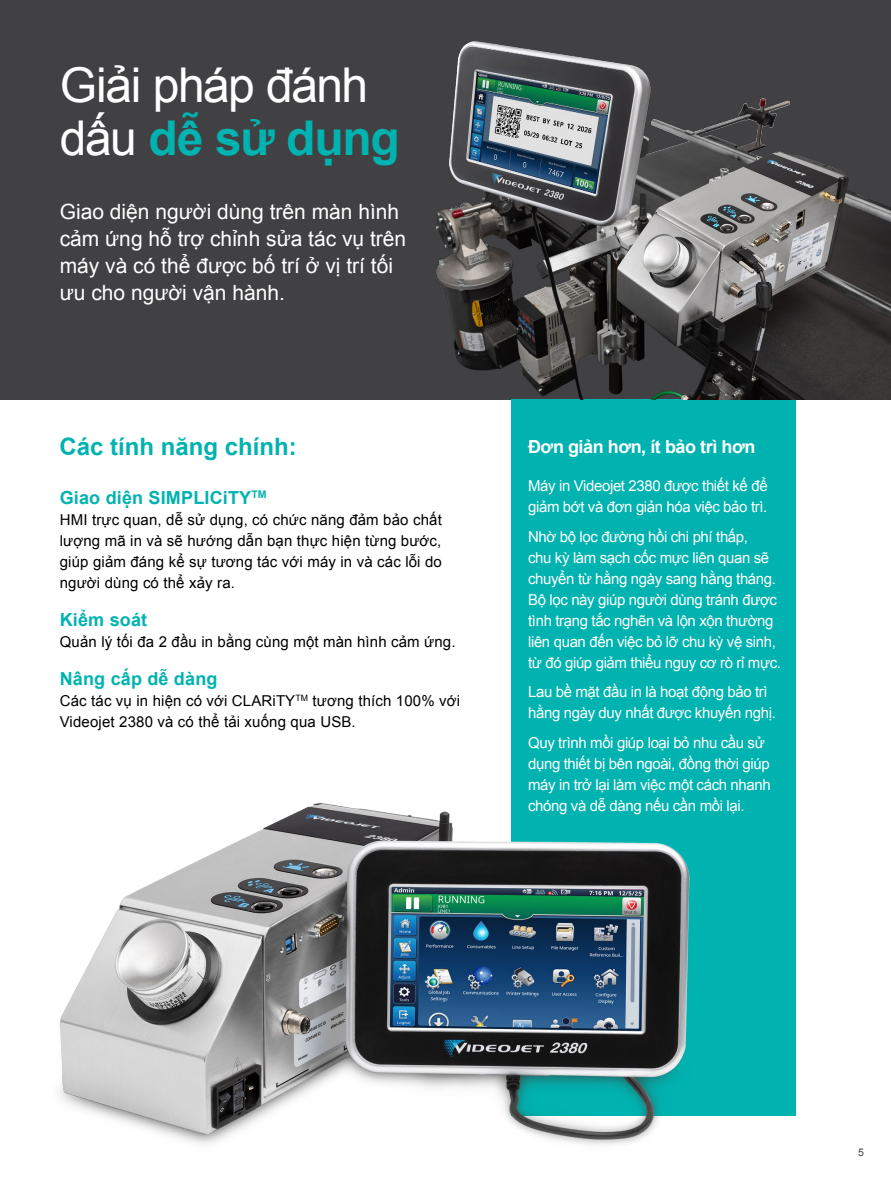
<style>
.page{position:relative;width:891px;height:1188px;background:#fff}
.page>*{position:absolute;margin:0;border:0;box-sizing:border-box;transform-origin:0 0}
.t1{font:48px/52.5px "Arial";letter-spacing:-.03em;color:#fff}
.t2{font:700 24px "Arial";color:#00b3b0}
.t3{font:21px/27px "Arial";color:#fff}
.t4{font:700 18px "Arial";letter-spacing:.01em;color:#00b3b0}
.t5{font:700 18px "Arial";letter-spacing:-.025em;color:#fff}
.t6{font:15px/21px "Arial";letter-spacing:-.025em;color:#fff}
.t7{font:15px/21px "Arial";letter-spacing:.01em;color:#000;text-align:justify}
.t8{font:10.5px "Arial";color:#414042}
.s1{font-weight:700;color:#00b3b0}
</style>
<div class="page">
<div style="left:0;top:0;width:891px;height:399px;background:#414042"></div>
<div style="left:511px;top:399px;width:285px;height:717px;background:#00b3b0"></div>
<img style="left:359px;top:41px;width:532px;height:359px">
<img style="left:59px;top:802px;width:631px;height:343px">
<h1 class="t1" style="left:60px;top:60px;width:341px">Giải pháp đánh dấu <span class="s1">dễ sử dụng</span></h1>
<h3 class="t3" style="left:60px;top:199px;width:348px">Giao diện người dùng trên màn hình cảm ứng hỗ trợ chỉnh sửa tác vụ trên máy và có thể được bố trí ở vị trí tối ưu cho người vận hành.</h3>
<h2 class="t2" style="left:59px;top:431px;width:239px">Các tính năng chính:</h2>
<p class="t5" style="left:528px;top:435px;width:229px">Đơn giản hơn, ít bảo trì hơn</p>
<p class="t6" style="left:528px;top:476px;width:241px">Máy in Videojet 2380 được thiết kế để giảm bớt và đơn giản hóa việc bảo trì.</p>
<p class="t6" style="left:528px;top:526px;width:254px">Nhờ bộ lọc đường hồi chi phí thấp,<br>chu kỳ làm sạch cốc mực liên quan sẽ chuyển từ hằng ngày sang hằng tháng.<br>Bộ lọc này giúp người dùng tránh được tình trạng tắc nghẽn và lộn xộn thường liên quan đến việc bỏ lỡ chu kỳ vệ sinh, từ đó giúp giảm thiểu nguy cơ rò rỉ mực.</p>
<p class="t6" style="left:528px;top:682px;width:249px">Lau bề mặt đầu in là hoạt động bảo trì hằng ngày duy nhất được khuyến nghị.</p>
<p class="t6" style="left:528px;top:732px;width:244px">Quy trình mồi giúp loại bỏ nhu cầu sử dụng thiết bị bên ngoài, đồng thời giúp máy in trở lại làm việc một cách nhanh chóng và dễ dàng nếu cần mồi lại.</p>
<p class="t4" style="left:60px;top:486px;width:208px">Giao diện SIMPLICiTY<sup>TM</sup></p>
<p class="t7" style="left:60px;top:510px;width:384px">HMI trực quan, dễ sử dụng, có chức năng đảm bảo chất lượng mã in và sẽ hướng dẫn bạn thực hiện từng bước, giúp giảm đáng kể sự tương tác với máy in và các lỗi do người dùng có thể xảy ra.</p>
<p class="t4" style="left:60px;top:608px;width:89px">Kiểm soát</p>
<p class="t7" style="left:60px;top:632px;width:397px">Quản lý tối đa 2 đầu in bằng cùng một màn hình cảm ứng.</p>
<p class="t4" style="left:60px;top:667px;width:159px">Nâng cấp dễ dàng</p>
<p class="t7" style="left:60px;top:691px;width:402px">Các tác vụ in hiện có với CLARiTY<sup>TM</sup> tương thích 100% với<br>Videojet 2380 và có thể tải xuống qua USB.</p>
<p class="t8" style="left:858px;top:1145px;width:7px">5</p>
</div>
